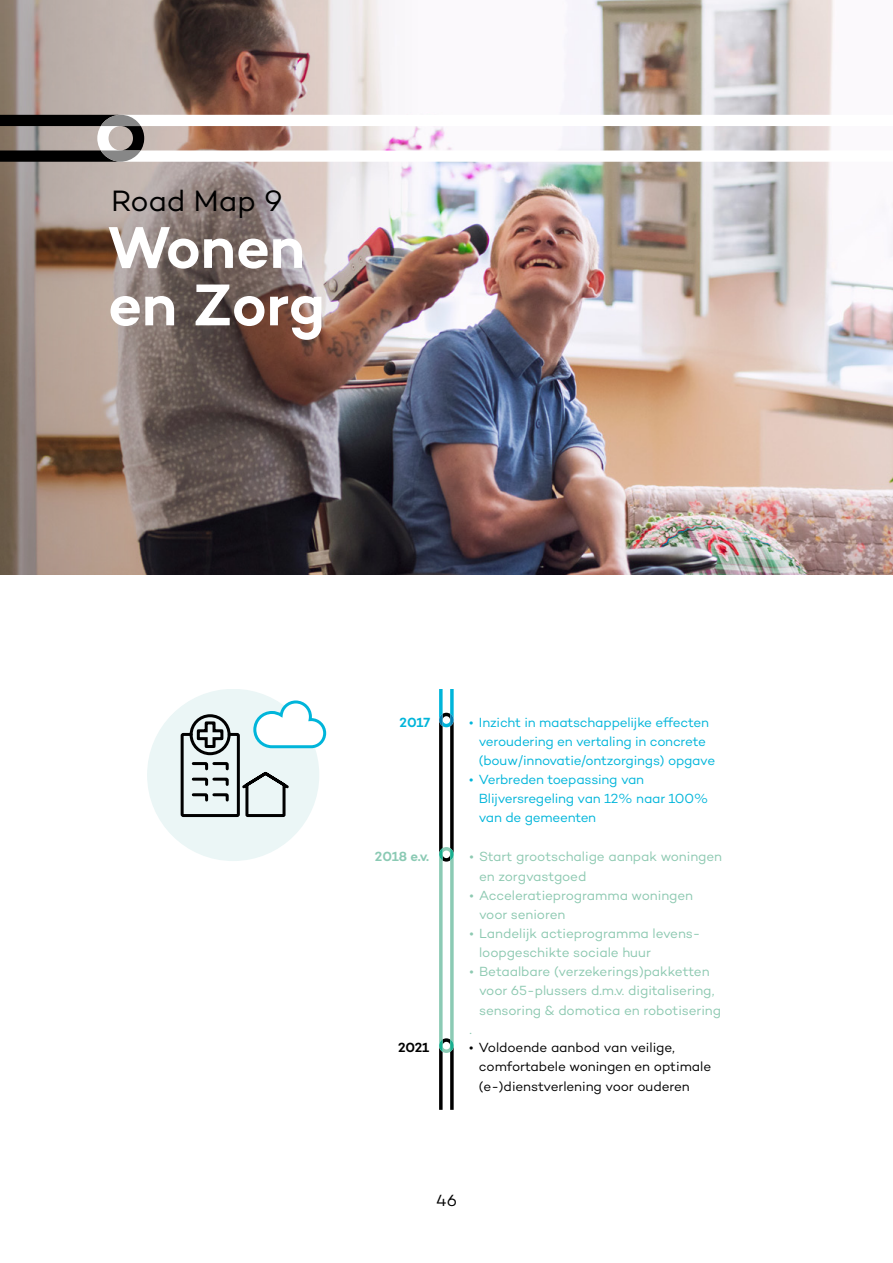
<style>
.page{position:relative;width:893px;height:1263px;background:#fff}
.page>*{position:absolute;margin:0;border:0;box-sizing:border-box;transform-origin:0 0}
.t1{font:600 60px/57.4px "Campton";letter-spacing:-.01em;color:#fff}
.t2{font:30px "Campton";letter-spacing:-.005em;color:#000}
.t3{font:16.5px "Campton";color:#000}
.t4{font:13.5px/19.2px "Campton";letter-spacing:-.005em;color:#8dc9b1}
.t5{font:13.5px/19.2px "Campton";letter-spacing:-.02em;color:#00b5da}
.t6{font:13.5px/19.2px "Campton";letter-spacing:-.005em;color:#000}
.t7{font:600 13.5px "Campton";color:#8bcab4}
.t8{font:600 13.5px "Campton";color:#00b5da}
.t9{font:600 13.5px "Campton";color:#000}
</style>
<div class="page">
<img style="left:421px;top:0;width:472px;height:574px">
<img style="left:0;top:0;width:421px;height:574px">
<svg style="left:0;top:115px;width:893px;height:47px"></svg>
<svg style="left:439px;top:689px;width:15px;height:421px"></svg>
<div style="left:147px;top:689px;width:172px;height:172px;background:#ebf6f6;border-radius:86px"></div>
<svg style="left:180px;top:699px;width:146px;height:119px"></svg>
<h2 class="t2" style="left:111px;top:182px;width:173px">Road Map 9</h2>
<h1 class="t1" style="left:107px;top:217px;width:219px">Wonen en Zorg</h1>
<p class="t8" style="left:400px;top:713px;width:32px">2017</p>
<p class="t5" style="left:479px;top:712px;width:238px;text-indent:-10px">• Inzicht in maatschappelijke effecten veroudering en vertaling in concrete (bouw/innovatie/ontzorgings) opgave</p>
<p class="t5" style="left:479px;top:770px;width:231px;text-indent:-10px">• Verbreden toepassing van<br>Blijversregeling van 12% naar 100% van de gemeenten</p>
<p class="t7" style="left:375px;top:848px;width:56px">2018 e.v.</p>
<p class="t4" style="left:479px;top:847px;width:244px;text-indent:-10px">• Start grootschalige aanpak woningen en zorgvastgoed</p>
<p class="t4" style="left:479px;top:885px;width:215px;text-indent:-10px">• Acceleratieprogramma woningen voor senioren</p>
<p class="t4" style="left:479px;top:923px;width:223px;text-indent:-10px">• Landelijk actieprogramma levens&shy;loopgeschikte sociale huur</p>
<p class="t4" style="left:469px;top:962px;width:242px">• Betaalbare (verzekerings)pakketten</p>
<p class="t4" style="left:479px;top:981px;width:237px">voor 65-plussers d.m.v. digitalisering,</p>
<p class="t4" style="left:479px;top:1000px;width:244px">sensoring &amp; domotica en robotisering</p>
<p class="t4" style="left:469px;top:1019px;width:4px">.</p>
<p class="t9" style="left:398px;top:1039px;width:33px">2021</p>
<p class="t6" style="left:479px;top:1038px;width:234px;text-indent:-10px">• Voldoende aanbod van veilige, comfortabele woningen en optimale (e-)dienstverlening voor ouderen</p>
<p class="t3" style="left:436px;top:1190px;width:22px">46</p>
</div>
